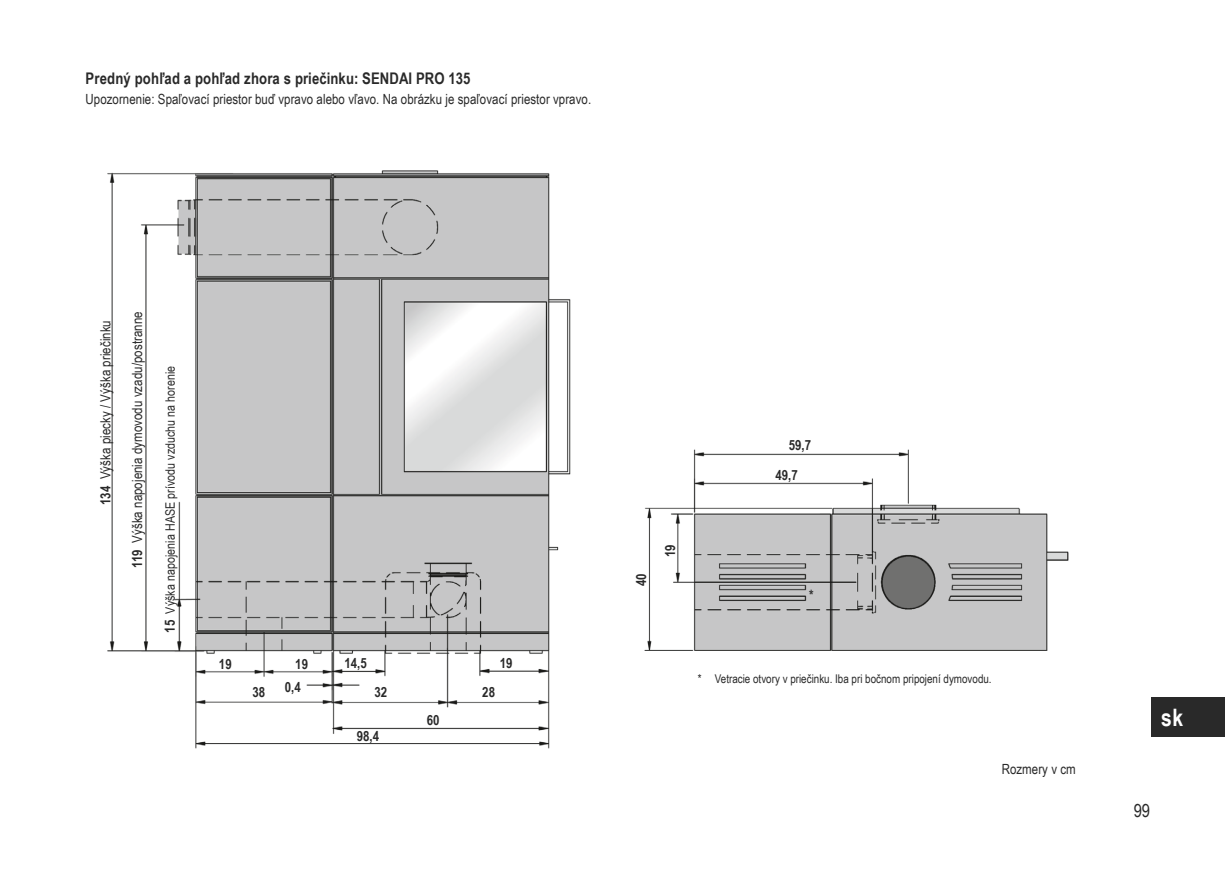
<style>
.page{position:relative;width:1225px;height:874px;background:#fff}
.page>*{position:absolute;margin:0;border:0;box-sizing:border-box;transform-origin:0 0}
.t1{font:700 24px "Arial Narrow";color:#fff}
.t2{font:18px "Arial Narrow";color:#292929}
.t3{font:700 16px "Arial Narrow";letter-spacing:.01em;color:#292929}
.t4{font:14px "Arial Narrow";letter-spacing:.005em;color:#292929}
.t5{font:700 14px/29.6px "Arial Narrow";letter-spacing:.005em;color:#292929}
.t6{font:13px "Arial Narrow";letter-spacing:.005em;color:#292929}
.t7{font:12px "Arial Narrow";color:#292929}
.s1{font-weight:700}
.s2{font-weight:700;font-size:14px}
</style>
<div class="page">
<div style="left:1151px;top:697px;width:74px;height:39px;background:#292929"></div>
<img style="left:108px;top:170px;width:462px;height:579px">
<img style="left:645px;top:449px;width:424px;height:201px">
<p class="t3" style="left:86px;top:67px;width:386px">Predný pohľad a pohľad zhora s priečinku: SENDAI PRO 135</p>
<p class="t4" style="left:86px;top:89px;width:507px">Upozornenie: Spaľovací priestor buď vpravo alebo vľavo. Na obrázku je spaľovací priestor vpravo.</p>
<p class="t4" style="left:95px;top:505px;width:186px;rotate:-90deg"><span class="s1">134</span> Výška piecky / Výška priečinku</p>
<p class="t4" style="left:127px;top:567px;width:258px;rotate:-90deg"><span class="s1">119</span> Výška napojenia dymovodu vzadu/postranne</p>
<p class="t6" style="left:161px;top:632px;width:268px;rotate:-90deg"><span class="s2">15</span> Výška napojenia HASE prívodu vzduchu na horenie</p>
<p class="t5" style="left:219px;top:647px;width:14px">19</p>
<p class="t5" style="left:285px;top:651px;width:25px;line-height:23.2px;text-indent:10px">19<br>0,4</p>
<p class="t5" style="left:344px;top:647px;width:24px">14,5</p>
<p class="t5" style="left:500px;top:647px;width:14px">19</p>
<p class="t5" style="left:252px;top:676px;width:14px">38</p>
<p class="t5" style="left:374px;top:676px;width:14px">32</p>
<p class="t5" style="left:482px;top:676px;width:14px">28</p>
<p class="t5" style="left:357px;top:719px;width:24px">98,4</p>
<p class="t5" style="left:427px;top:704px;width:14px">60</p>
<p class="t5" style="left:625px;top:586px;width:14px;rotate:-90deg">40</p>
<p class="t5" style="left:654px;top:557px;width:14px;rotate:-90deg">19</p>
<p class="t5" style="left:775px;top:429px;width:37px;text-indent:13px">59,7<br>49,7</p>
<p class="t5" style="left:809px;top:579px;width:6px">*</p>
<p class="t7" style="left:698px;top:669px;width:295px">* Vetracie otvory v priečinku. Iba pri bočnom pripojení dymovodu.</p>
<p class="t4" style="left:1001px;top:758px;width:76px">Rozmery v cm</p>
<h1 class="t1" style="left:1161px;top:699px;width:23px">sk</h1>
<p class="t2" style="left:1133px;top:796px;width:18px">99</p>
</div>
